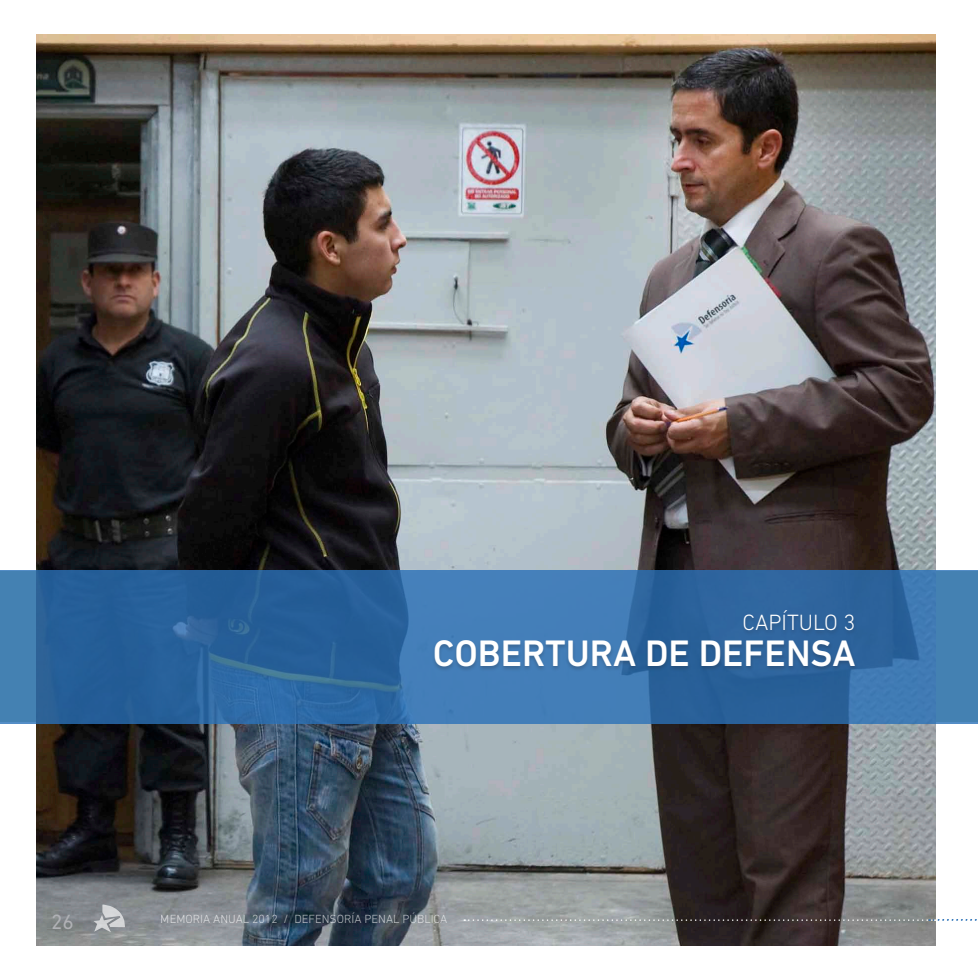
<style>
.page{position:relative;width:978px;height:978px;background:#fff}
.page>*{position:absolute;margin:0;border:0;box-sizing:border-box;transform-origin:0 0}
.t1{font:500 37.5px "DIN Next LT Pro";color:#fff}
.t2{font:300 22.5px "DIN Next LT Pro";color:#fff}
.t3{font:21px "DIN Next LT Pro";color:#b0b1b5}
.t4{font:300 12px "DIN Next LT Pro";color:#fff}
</style>
<div class="page">
<img style="left:37px;top:34px;width:898px;height:912px">
<svg style="left:0;top:570px;width:978px;height:153px;background:#316ba3"></svg>
<div style="left:431px;top:610px;width:427px;height:62px;background:#231f20;opacity:.25"></div>
<svg style="left:94px;top:904px;width:37px;height:28px"></svg>
<svg style="left:464px;top:919px;width:513px;height:2px"></svg>
<h2 class="t2" style="left:742px;top:609px;width:115px">CAPÍTULO 3</h2>
<h1 class="t1" style="left:433px;top:632px;width:424px">COBERTURA DE DEFENSA</h1>
<h2 class="t2" style="left:844px;top:609px;width:13px">5</h2>
<h1 class="t1" style="left:428px;top:632px;width:429px">DEFENSA PENAL JUVENIL</h1>
<h3 class="t3" style="left:51px;top:910px;width:24px">26</h3>
<p class="t4" style="left:161px;top:912px;width:288px">MEMORIA ANUAL 2012 / DEFENSORÍA PENAL PÚBLICA</p>
</div>
